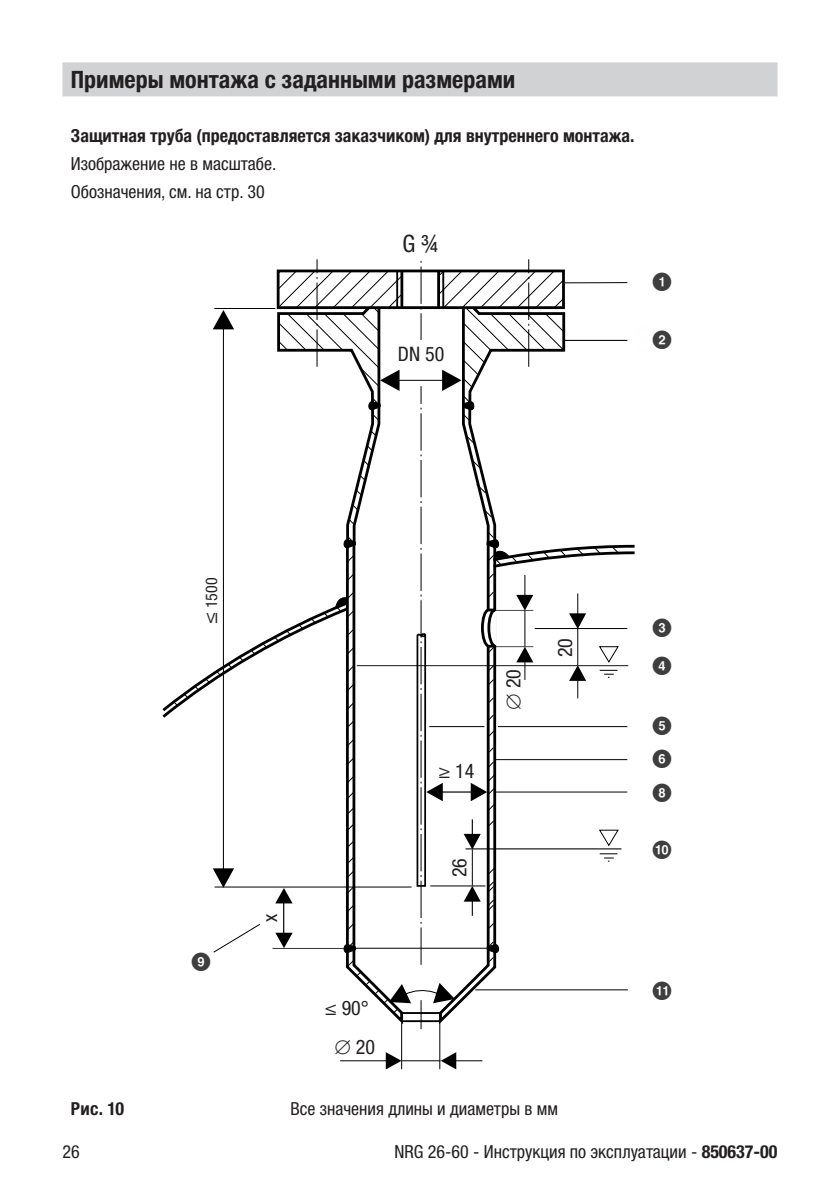
<style>
.page{position:relative;width:840px;height:1191px;background:#fff}
.page>*{position:absolute;margin:0;border:0;box-sizing:border-box;transform-origin:0 0}
.t1{font:700 condensed 24px "Helvetica Neue LTW1 G";color:#231f20}
.t2{font:condensed 24px "Helvetica Neue LTW1 G";color:#231f20}
.t3{font:21px/37.8px "KOL RUSO";color:#3e3e3f}
.t4{font:condensed 20px "Helvetica Neue LTW1 G";color:#231f20}
.t5{font:condensed 18px/27.8px "Helvetica Neue LTW1 G";color:#231f20}
.t6{font:700 condensed 18px "Helvetica Neue LTW1 G";color:#231f20}
.t7{font:condensed 16px "Helvetica Neue LTW1 G";color:#231f20}
.s1{font-size:20px}
.s2{font-weight:700}
</style>
<div class="page">
<svg style="left:276px;top:270px;width:288px;height:741px"></svg>
<hr style="left:397px;top:380px;width:46px;height:1px;background:#000">
<svg style="left:380px;top:370px;width:19px;height:21px"></svg>
<hr style="left:401px;top:1022px;width:1px;height:47px;background:#000">
<hr style="left:439px;top:1022px;width:1px;height:47px;background:#000">
<hr style="left:340px;top:1060px;width:47px;height:1px;background:#000">
<svg style="left:385px;top:1052px;width:16px;height:17px"></svg>
<hr style="left:451px;top:1060px;width:31px;height:1px;background:#000">
<svg style="left:440px;top:1052px;width:16px;height:17px"></svg>
<hr style="left:402px;top:1060px;width:38px;height:1px;background:#000">
<svg style="left:162px;top:544px;width:473px;height:176px"></svg>
<hr style="left:564px;top:282px;width:63px;height:1px;background:#000">
<hr style="left:214px;top:308px;width:61px;height:1px;background:#000">
<hr style="left:214px;top:886px;width:197px;height:1px;background:#000">
<hr style="left:223px;top:328px;width:1px;height:542px;background:#000">
<svg style="left:213px;top:310px;width:21px;height:19px"></svg>
<svg style="left:213px;top:868px;width:21px;height:19px"></svg>
<svg style="left:173px;top:535px;width:445px;height:171px"></svg>
<hr style="left:534px;top:628px;width:93px;height:1px;background:#000">
<hr style="left:356px;top:665px;width:272px;height:1px;background:#000">
<svg style="left:342px;top:942px;width:14px;height:12px"></svg>
<svg style="left:342px;top:538px;width:14px;height:11px"></svg>
<svg style="left:366px;top:400px;width:14px;height:11px"></svg>
<svg style="left:335px;top:596px;width:12px;height:12px"></svg>
<svg style="left:389px;top:983px;width:65px;height:46px"></svg>
<svg style="left:597px;top:646px;width:22px;height:32px"></svg>
<svg style="left:316px;top:259px;width:1px;height:108px"></svg>
<hr style="left:563px;top:340px;width:64px;height:1px;background:#000">
<hr style="left:475px;top:989px;width:152px;height:1px;background:#000">
<hr style="left:497px;top:726px;width:130px;height:1px;background:#000">
<hr style="left:494px;top:759px;width:133px;height:1px;background:#000">
<svg style="left:346px;top:823px;width:9px;height:41px"></svg>
<svg style="left:275px;top:888px;width:17px;height:15px"></svg>
<svg style="left:275px;top:932px;width:17px;height:16px"></svg>
<hr style="left:283px;top:900px;width:1px;height:37px;background:#000">
<hr style="left:465px;top:848px;width:156px;height:1px;background:#000">
<svg style="left:597px;top:829px;width:22px;height:33px"></svg>
<hr style="left:272px;top:948px;width:81px;height:1px;background:#000">
<svg style="left:213px;top:924px;width:47px;height:29px"></svg>
<svg style="left:415px;top:259px;width:171px;height:705px"></svg>
<hr style="left:439px;top:791px;width:40px;height:1px;background:#000">
<hr style="left:494px;top:791px;width:133px;height:1px;background:#000">
<hr style="left:495px;top:610px;width:38px;height:1px;background:#000">
<hr style="left:495px;top:646px;width:38px;height:1px;background:#000">
<div style="left:62px;top:62px;width:715px;height:34px;background:#d1d2d4"></div>
<div style="left:381px;top:340px;width:79px;height:27px;background:#fff"></div>
<h1 class="t1" style="left:71px;top:65px;width:445px">Примеры монтажа с заданными размерами</h1>
<p class="t6" style="left:71px;top:125px;width:564px">Защитная труба (предоставляется заказчиком) для внутреннего монтажа.</p>
<p class="t5" style="left:71px;top:150px;width:207px">Изображение не в масштабе.<br>Обозначения, см. на стр. 30</p>
<h1 class="t2" style="left:402px;top:229px;width:37px">G ¾</h1>
<p class="t4" style="left:398px;top:342px;width:48px">DN 50</p>
<p class="t3" style="left:652px;top:264px;width:21px">1</p>
<p class="t3" style="left:652px;top:322px;width:21px">2</p>
<p class="t6" style="left:71px;top:1097px;width:55px">Рис. 10</p>
<p class="t7" style="left:202px;top:624px;width:48px;rotate:-90deg"><span class="s1">≤</span> 1500</p>
<p class="t3" style="left:191px;top:944px;width:21px">9</p>
<p class="t4" style="left:438px;top:759px;width:37px">≥ 14</p>
<p class="t4" style="left:501px;top:709px;width:42px;rotate:-90deg">∅ 20</p>
<p class="t4" style="left:553px;top:657px;width:21px;rotate:-90deg">20</p>
<p class="t4" style="left:258px;top:922px;width:10px;rotate:-90deg">x</p>
<p class="t4" style="left:447px;top:877px;width:21px;rotate:-90deg">26</p>
<p class="t4" style="left:324px;top:996px;width:45px">≤ 90°</p>
<p class="t4" style="left:334px;top:1035px;width:42px">∅ 20</p>
<p class="t5" style="left:290px;top:1094px;width:269px">Все значения длины и диаметры в мм</p>
<p class="t3" style="left:652px;top:610px;width:21px">3<br>4</p>
<p class="t3" style="left:652px;top:710px;width:21px;line-height:32.8px">5<br>6</p>
<p class="t3" style="left:652px;top:774px;width:21px">8</p>
<p class="t3" style="left:652px;top:831px;width:21px">0</p>
<p class="t3" style="left:652px;top:972px;width:21px">!</p>
<p class="t5" style="left:62px;top:1137px;width:19px">26</p>
<p class="t5" style="left:394px;top:1137px;width:384px">NRG 26-60 - Инструкция по эксплуатации - <span class="s2">850637-00</span></p>
</div>
